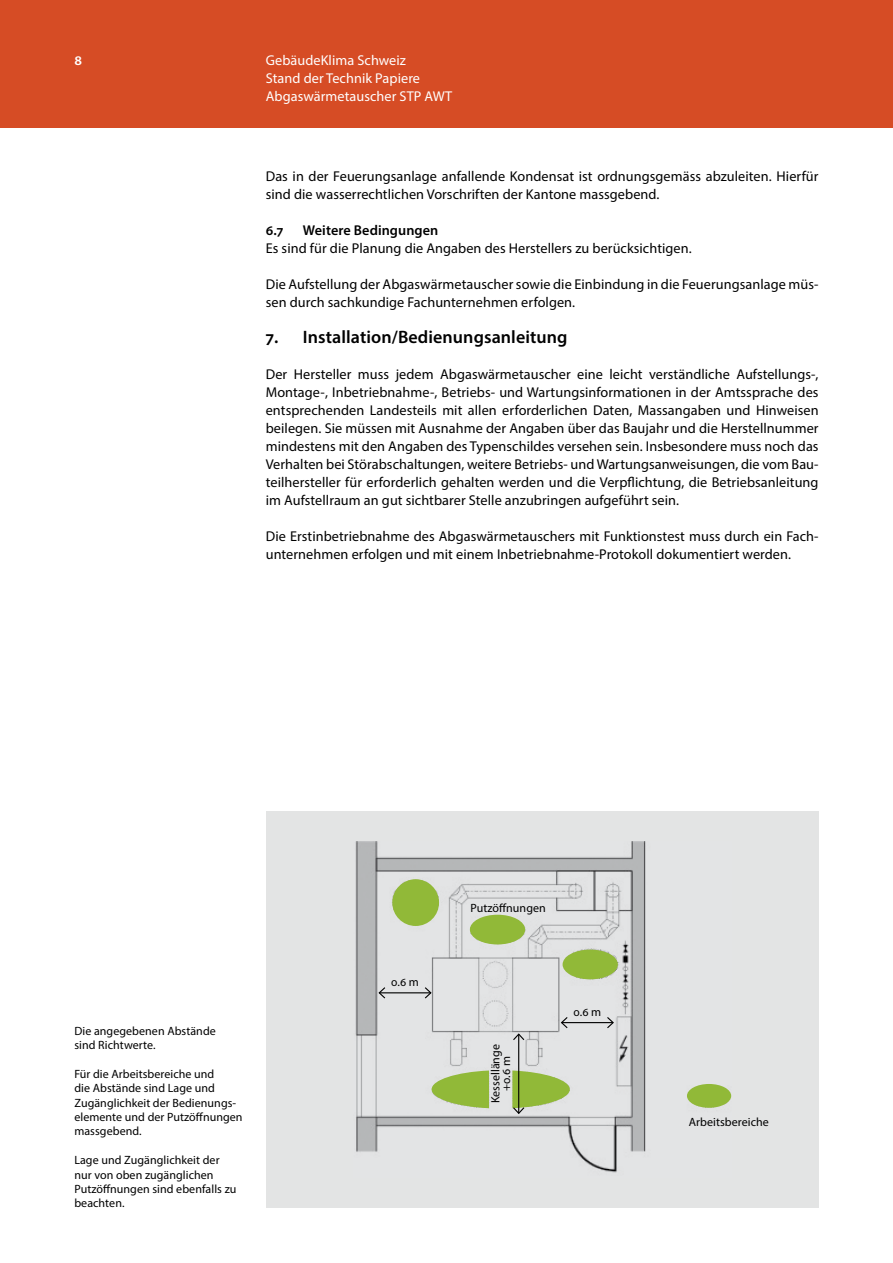
<style>
.page{position:relative;width:893px;height:1263px;background:#fff}
.page>*{position:absolute;margin:0;border:0;box-sizing:border-box;transform-origin:0 0}
.t1{font:600 18px "Myriad Pro";letter-spacing:.005em;color:#000}
.t2{font:14.25px/18px "Myriad Pro";letter-spacing:.005em;color:#000}
.t3{font:14.25px/18px "Myriad Pro";letter-spacing:.005em;color:#fff}
.t4{font:600 14.25px "Myriad Pro";letter-spacing:.005em;color:#000}
.t5{font:600 14.25px "Myriad Pro";color:#fff}
.t6{font:12px/14.4px "Myriad Pro";letter-spacing:.005em;color:#000}
</style>
<div class="page">
<div style="left:0;top:0;width:893px;height:127px;background:#d64c25"></div>
<div style="left:266px;top:811px;width:553px;height:396px;background:#e3e4e4"></div>
<img style="left:355px;top:842px;width:376px;height:331px">
<hr style="left:379px;top:992px;width:52px;height:1px;background:#000">
<svg style="left:378px;top:986px;width:8px;height:14px"></svg>
<svg style="left:424px;top:986px;width:8px;height:14px"></svg>
<hr style="left:562px;top:1022px;width:51px;height:1px;background:#000">
<svg style="left:560px;top:1016px;width:9px;height:13px"></svg>
<svg style="left:606px;top:1016px;width:9px;height:13px"></svg>
<div style="left:392px;top:879px;width:47px;height:47px;background:#91b938;border-radius:50%"></div>
<div style="left:470px;top:915px;width:55px;height:29px;background:#91b938;border-radius:50%"></div>
<div style="left:563px;top:949px;width:55px;height:30px;background:#91b938;border-radius:50%"></div>
<div style="left:687px;top:1084px;width:44px;height:24px;background:#91b938;border-radius:50%"></div>
<hr style="left:518px;top:1034px;width:1px;height:79px;background:#000">
<svg style="left:432px;top:1070px;width:138px;height:45px"></svg>
<svg style="left:512px;top:1032px;width:13px;height:9px"></svg>
<p class="t5" style="left:74px;top:51px;width:9px">8</p>
<p class="t3" style="left:266px;top:51px;width:188px">GebäudeKlima Schweiz<br>Stand der Technik Papiere<br>Abgaswärmetauscher STP AWT</p>
<p class="t2" style="left:266px;top:167px;width:554px">Das in der Feuerungsanlage anfallende Kondensat ist ordnungsgemäss abzuleiten. Hierfür sind die wasserrechtlichen Vorschriften der Kantone massgebend.</p>
<p class="t4" style="left:266px;top:221px;width:19px">6.7</p>
<p class="t4" style="left:303px;top:221px;width:137px">Weitere Bedingungen</p>
<p class="t2" style="left:266px;top:239px;width:427px">Es sind für die Planung die Angaben des Herstellers zu berücksichtigen.</p>
<p class="t2" style="left:266px;top:275px;width:554px">Die Aufstellung der Abgaswärmetauscher sowie die Einbindung in die Feuerungsanlage müs&shy;sen durch sachkundige Fachunternehmen erfolgen.</p>
<p class="t1" style="left:266px;top:326px;width:303px">7. Installation/Bedienungsanleitung</p>
<p class="t2" style="left:266px;top:365px;width:554px;text-align:justify">Der Hersteller muss jedem Abgaswärmetauscher eine leicht verständliche Aufstellungs-, Montage-, Inbetriebnahme-, Betriebs- und Wartungsinformationen in der Amtssprache des entsprechenden Landesteils mit allen erforderlichen Daten, Massangaben und Hinweisen beilegen. Sie müssen mit Ausnahme der Angaben über das Baujahr und die Herstellnummer mindestens mit den Angaben des Typenschildes versehen sein. Insbesondere muss noch das Verhalten bei Störabschaltungen, weitere Betriebs- und Wartungsanweisungen, die vom Bau&shy;teilhersteller für erforderlich gehalten werden und die Verpflichtung, die Betriebsanleitung im Aufstellraum an gut sichtbarer Stelle anzubringen aufgeführt sein.</p>
<p class="t2" style="left:266px;top:527px;width:554px">Die Erstinbetriebnahme des Abgaswärmetauschers mit Funktionstest muss durch ein Fach&shy;unternehmen erfolgen und mit einem Inbetriebnahme-Protokoll dokumentiert werden.</p>
<p class="t6" style="left:74px;top:1023px;width:143px">Die angegebenen Abstände sind Richtwerte.</p>
<p class="t6" style="left:74px;top:1066px;width:170px">Für die Arbeitsbereiche und<br>die Abstände sind Lage und<br>Zugänglichkeit der Bedienungs&shy;elemente und der Putzöffnungen massgebend.</p>
<p class="t6" style="left:74px;top:1153px;width:164px">Lage und Zugänglichkeit der nur von oben zugänglichen<br>Putzöffnungen sind ebenfalls zu beachten.</p>
<p class="t6" style="left:391px;top:975px;width:29px">0.6 m</p>
<p class="t6" style="left:470px;top:900px;width:77px">Putzöffnungen</p>
<p class="t6" style="left:490px;top:1103px;width:61px;line-height:10.5px;text-align:center;rotate:-90deg">Kessellänge +0.6 m</p>
<p class="t6" style="left:573px;top:1004px;width:29px">0.6 m</p>
<p class="t6" style="left:689px;top:1114px;width:82px">Arbeitsbereiche</p>
</div>
